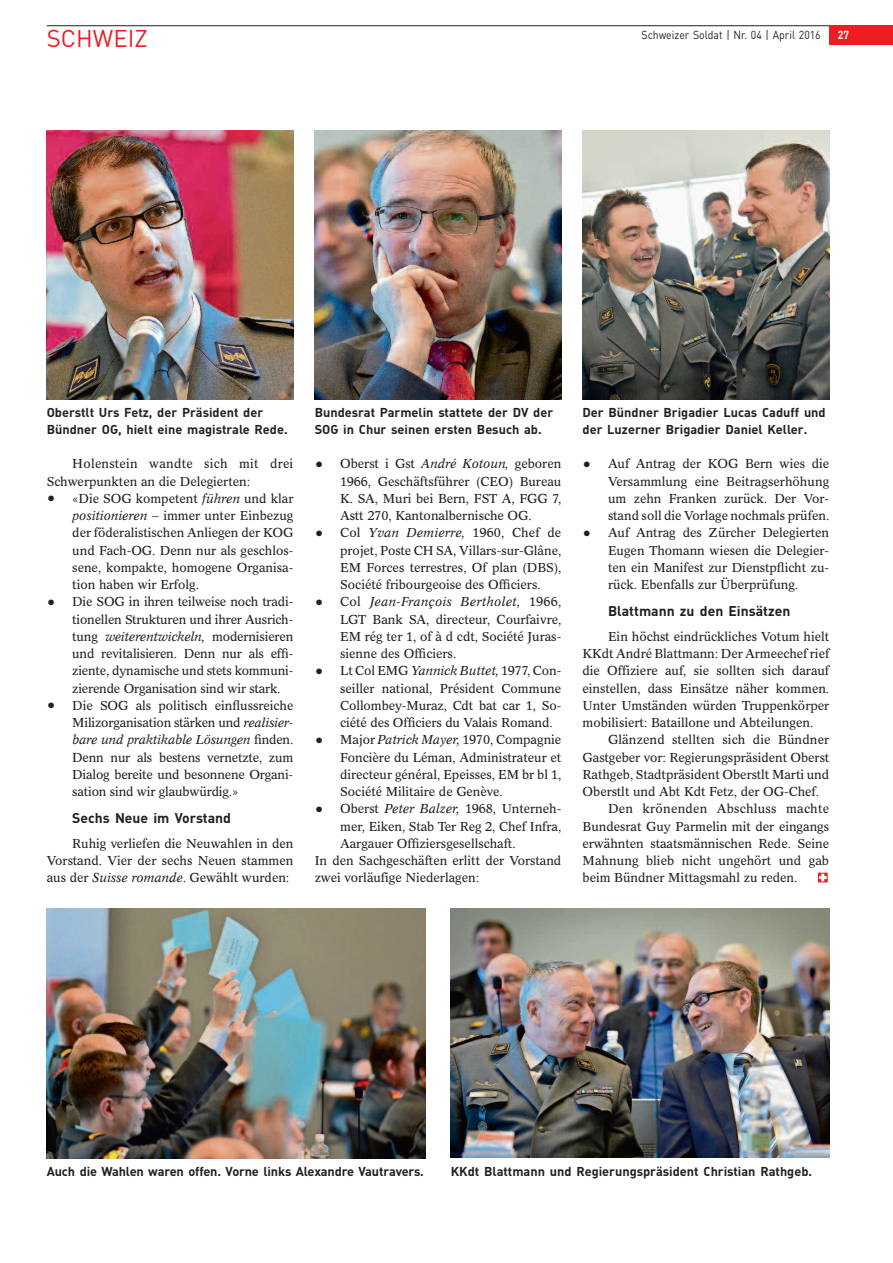
<style>
.page{position:relative;width:893px;height:1263px;background:#fff}
.page>*{position:absolute;margin:0;border:0;box-sizing:border-box;transform-origin:0 0}
.t1{font:24px "DINSZ";color:#ee1d23}
.t2{font:700 13.95px "DINSZ";color:#231f20}
.t3{font:13.2px/17.2px "Chinchilla SB";color:#231f20;text-align:justify}
.t4{font:13.2px "Chinchilla SB";letter-spacing:.02em;color:#231f20}
.t5{font:700 12.75px/17.2px "DINSZ";color:#231f20}
.t6{font:11.55px "DINSZ";color:#231f20;scale:.91 1}
.t7{font:700 11.55px "DINSZ";color:#fff;scale:.91 1}
.s1{font-size:16.5px}
.s2{font-style:italic}
</style>
<div class="page">
<div style="left:829px;top:26px;width:64px;height:19px;background:#ee1d23"></div>
<hr style="left:47px;top:25px;width:782px;height:1px;background:#231f20">
<svg style="left:818px;top:873px;width:10px;height:9px"></svg>
<img style="left:583px;top:131px;width:246px;height:269px">
<img style="left:315px;top:131px;width:246px;height:269px">
<img style="left:47px;top:131px;width:246px;height:269px">
<img style="left:47px;top:908px;width:378px;height:250px">
<img style="left:451px;top:908px;width:378px;height:250px">
<h1 class="t1" style="left:47px;top:30px;width:103px">SCHWEIZ</h1>
<p class="t6" style="left:641px;top:30px;width:198px">Schweizer Soldat | Nr. 04 | April 2016</p>
<p class="t7" style="left:838px;top:30px;width:14px">27</p>
<p class="t5" style="left:47px;top:405px;width:242px">Oberstlt Urs Fetz, der Präsident der<br>Bündner OG, hielt eine magistrale Rede.</p>
<p class="t3" style="left:47px;top:455px;width:248px;text-indent:26px">Holenstein wandte sich mit drei<br>Schwerpunkten an die Delegierten:</p>
<p class="t3" style="left:72px;top:490px;width:223px;text-indent:-26px"><span class="s1">•</span> «Die SOG kompetent <span class="s2">führen</span> und klar <span class="s2">positionieren</span> – immer unter Einbezug der föderalistischen Anliegen der KOG und Fach-OG. Denn nur als geschlos&shy;sene, kompakte, homogene Organisa&shy;tion haben wir Erfolg.</p>
<p class="t3" style="left:72px;top:593px;width:223px;text-indent:-26px"><span class="s1">•</span> Die SOG in ihren teilweise noch tradi&shy;tionellen Strukturen und ihrer Ausrich&shy;tung <span class="s2">weiterentwickeln,</span> modernisieren und revitalisieren. Denn nur als effi&shy;ziente, dynamische und stets kommuni&shy;zierende Organisation sind wir stark.</p>
<p class="t3" style="left:72px;top:697px;width:223px;text-indent:-26px"><span class="s1">•</span> Die SOG als politisch einflussreiche Milizorganisation stärken und <span class="s2">realisier&shy;bare und praktikable Lösungen</span> finden.<br>Denn nur als bestens vernetzte, zum Dialog bereite und besonnene Organi&shy;sation sind wir glaubwürdig.»</p>
<p class="t2" style="left:72px;top:813px;width:160px">Sechs Neue im Vorstand</p>
<p class="t3" style="left:47px;top:835px;width:248px;text-indent:26px">Ruhig verliefen die Neuwahlen in den Vorstand. Vier der sechs Neuen stammen aus der <span class="s2">Suisse romande</span><span class="s2">.</span> Gewählt wurden:</p>
<p class="t5" style="left:315px;top:405px;width:240px">Bundesrat Parmelin stattete der DV der<br>SOG in Chur seinen ersten Besuch ab.</p>
<p class="t3" style="left:340px;top:455px;width:223px;text-indent:-25px"><span class="s1">•</span> Oberst i Gst <span class="s2">André Kotoun,</span> geboren 1966, Geschäftsführer (CEO) Bureau K. SA, Muri bei Bern, FST A, FGG 7, Astt 270, Kantonalbernische OG.</p>
<p class="t3" style="left:340px;top:524px;width:223px;text-indent:-26px"><span class="s1">•</span> Col <span class="s2">Yvan Demierre,</span> 1960, Chef de projet, Poste CH SA, Villars-sur-Glâne, EM Forces terrestres, Of plan (DBS), Société fribourgeoise des Officiers.</p>
<p class="t3" style="left:340px;top:593px;width:223px;text-indent:-26px"><span class="s1">•</span> Col <span class="s2">Jean-François Bertholet,</span> 1966, LGT Bank SA, directeur, Courfaivre, EM rég ter 1, of à d cdt, Société Juras&shy;sienne des Officiers.</p>
<p class="t3" style="left:340px;top:662px;width:223px;text-indent:-26px"><span class="s1">•</span> Lt Col EMG <span class="s2">Yannick Buttet,</span> 1977, Con&shy;seiller national, Président Commune Collombey-Muraz, Cdt bat car 1, So&shy;ciété des Officiers du Valais Romand.</p>
<p class="t3" style="left:340px;top:731px;width:223px;text-indent:-25px"><span class="s1">•</span> Major <span class="s2">Patrick Mayer,</span> 1970, Compagnie Foncière du Léman, Administrateur et directeur général, Epeisses, EM br bl 1, Société Militaire de Genève.</p>
<p class="t3" style="left:315px;top:800px;width:248px"><span class="s1">•</span> Oberst <span class="s2">Peter Balzer,</span> 1968, Unterneh-</p>
<p class="t3" style="left:340px;top:817px;width:223px">mer, Eiken, Stab Ter Reg 2, Chef Infra,</p>
<p class="t3" style="left:340px;top:835px;width:177px">Aargauer Offiziersgesellschaft.</p>
<p class="t3" style="left:315px;top:852px;width:248px">In den Sachgeschäften erlitt der Vorstand</p>
<p class="t3" style="left:315px;top:869px;width:166px">zwei vorläufige Niederlagen:</p>
<p class="t5" style="left:583px;top:405px;width:245px">Der Bündner Brigadier Lucas Caduff und der Luzerner Brigadier Daniel Keller.</p>
<p class="t3" style="left:608px;top:455px;width:223px;text-indent:-26px"><span class="s1">•</span> Auf Antrag der KOG Bern wies die Versammlung eine Beitragserhöhung um zehn Franken zurück. Der Vor&shy;stand soll die Vorlage nochmals prüfen.</p>
<p class="t3" style="left:608px;top:524px;width:223px;text-indent:-26px"><span class="s1">•</span> Auf Antrag des Zürcher Delegierten Eugen Thomann wiesen die Delegier&shy;ten ein Manifest zur Dienstpflicht zu&shy;rück. Ebenfalls zur Überprüfung.</p>
<p class="t2" style="left:608px;top:606px;width:184px">Blattmann zu den Einsätzen</p>
<p class="t3" style="left:583px;top:628px;width:248px;text-indent:26px">Ein höchst eindrückliches Votum hielt KKdt André Blattmann: Der Armeechef rief die Offiziere auf, sie sollten sich darauf einstellen, dass Einsätze näher kommen.<br>Unter Umständen würden Truppenkörper mobilisiert: Bataillone und Abteilungen.</p>
<p class="t3" style="left:608px;top:731px;width:223px">Glänzend stellten sich die Bündner</p>
<p class="t3" style="left:583px;top:748px;width:248px">Gastgeber vor: Regierungspräsident Oberst</p>
<p class="t3" style="left:583px;top:766px;width:248px">Rathgeb, Stadtpräsident Oberstlt Marti und</p>
<p class="t3" style="left:583px;top:783px;width:238px">Oberstlt und Abt Kdt Fetz, der OG-Chef.</p>
<p class="t4" style="left:608px;top:801px;width:223px">Den krönenden Abschluss machte</p>
<p class="t3" style="left:583px;top:817px;width:248px">Bundesrat Guy Parmelin mit der eingangs</p>
<p class="t3" style="left:583px;top:835px;width:248px">erwähnten staatsmännischen Rede. Seine</p>
<p class="t3" style="left:583px;top:852px;width:248px">Mahnung blieb nicht ungehört und gab</p>
<p class="t3" style="left:583px;top:869px;width:216px">beim Bündner Mittagsmahl zu reden.</p>
<p class="t5" style="left:47px;top:1164px;width:379px">Auch die Wahlen waren offen. Vorne links Alexandre Vautravers.</p>
<p class="t5" style="left:451px;top:1164px;width:363px">KKdt Blattmann und Regierungspräsident Christian Rathgeb.</p>
</div>
